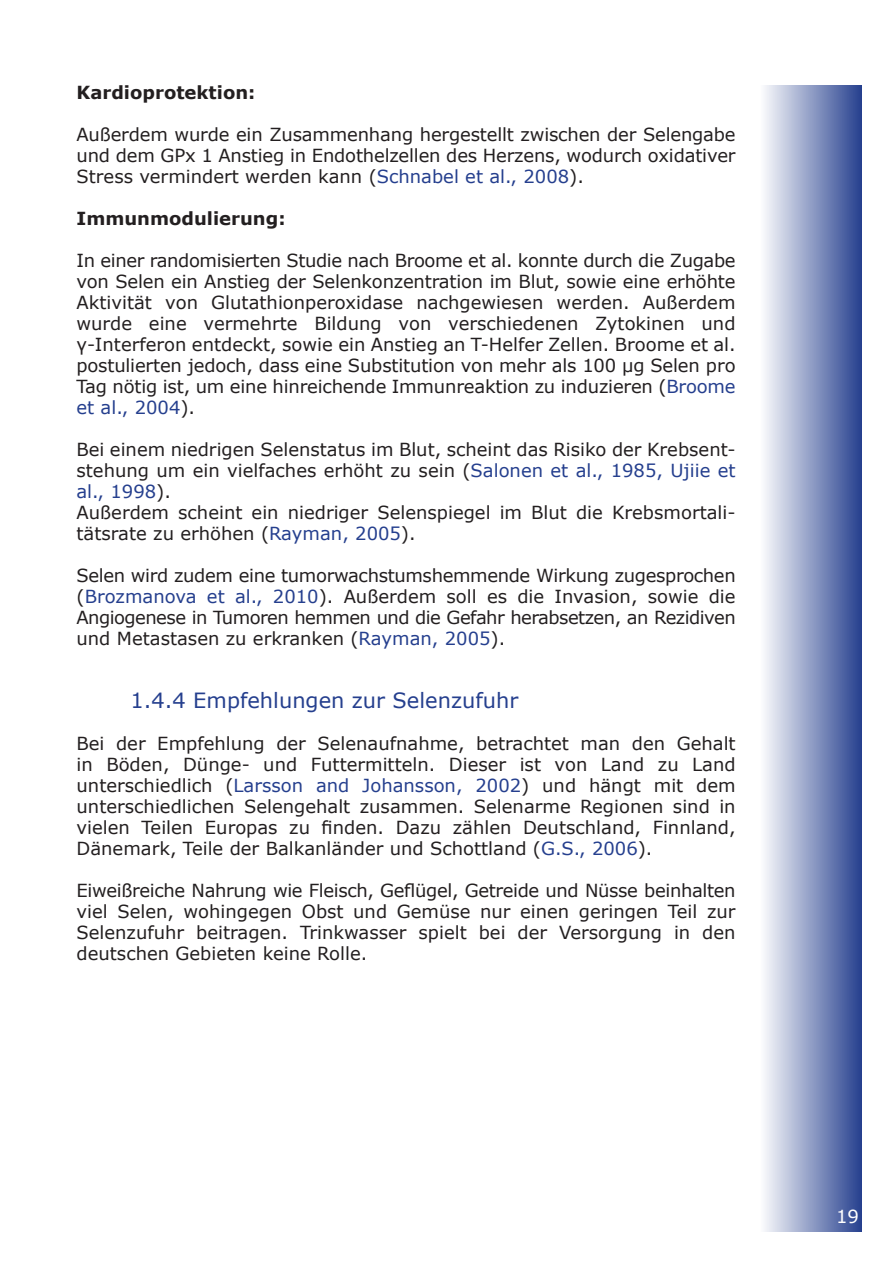
<style>
.page{position:relative;width:893px;height:1263px;background:#fff}
.page>*{position:absolute;margin:0;border:0;box-sizing:border-box;transform-origin:0 0}
.t1{font:21px "Verdana";color:#253f8e}
.t2{font:18px/21px "Verdana";color:#231f20;text-align:justify}
.t3{font:700 18px "Verdana";color:#231f20}
.t4{font:18px "Verdana";color:#fff}
.s1{color:#253f8e}
</style>
<div class="page">
<div style="left:760px;top:85px;width:102px;height:1146px;background:linear-gradient(to right,#fdfdfe,#28428f)"></div>
<p class="t3" style="left:77px;top:81px;width:180px">Kardioprotektion:</p>
<p class="t2" style="left:77px;top:124px;width:661px">Außerdem wurde ein Zusammenhang hergestellt zwischen der Selengabe und dem GPx 1 Anstieg in Endothelzellen des Herzens, wodurch oxidativer Stress vermindert werden kann (<span class="s1">Schnabel et al., 2008</span>).</p>
<p class="t3" style="left:77px;top:207px;width:211px">Immunmodulierung:</p>
<p class="t2" style="left:76px;top:250px;width:661px">In einer randomisierten Studie nach Broome et al. konnte durch die Zugabe von Selen ein Anstieg der Selenkonzentration im Blut, sowie eine erhöhte Aktivität von Glutathionperoxidase nachgewiesen werden. Außerdem wurde eine vermehrte Bildung von verschiedenen Zytokinen und γ-Interferon entdeckt, sowie ein Anstieg an T-Helfer Zellen. Broome et al. postulierten jedoch, dass eine Substitution von mehr als 100 μg Selen pro Tag nötig ist, um eine hinreichende Immunreaktion zu induzieren (<span class="s1">Broome et al., 2004</span>).</p>
<p class="t2" style="left:76px;top:439px;width:661px;text-align:left">Bei einem niedrigen Selenstatus im Blut, scheint das Risiko der Krebsent&shy;stehung um ein vielfaches erhöht zu sein (<span class="s1">Salonen et al., 1985, Ujiie et al., 1998</span>).<br>Außerdem scheint ein niedriger Selenspiegel im Blut die Krebsmortali&shy;tätsrate zu erhöhen (<span class="s1">Rayman, 2005</span>).</p>
<p class="t2" style="left:77px;top:565px;width:661px">Selen wird zudem eine tumorwachstumshemmende Wirkung zugesprochen (<span class="s1">Brozmanova et al., 2010</span>). Außerdem soll es die Invasion, sowie die Angiogenese in Tumoren hemmen und die Gefahr herabsetzen, an Rezidiven und Metastasen zu erkranken (<span class="s1">Rayman, 2005</span>).</p>
<p class="t1" style="left:131px;top:687px;width:389px">1.4.4 Empfehlungen zur Selenzufuhr</p>
<p class="t2" style="left:77px;top:733px;width:661px">Bei der Empfehlung der Selenaufnahme, betrachtet man den Gehalt in Böden, Dünge- und Futtermitteln. Dieser ist von Land zu Land unterschiedlich (<span class="s1">Larsson and Johansson, 2002</span>) und hängt mit dem unterschiedlichen Selengehalt zusammen. Selenarme Regionen sind in vielen Teilen Europas zu finden. Dazu zählen Deutschland, Finnland, Dänemark, Teile der Balkanländer und Schottland (<span class="s1">G.S., 2006</span>).</p>
<p class="t2" style="left:77px;top:880px;width:661px">Eiweißreiche Nahrung wie Fleisch, Geflügel, Getreide und Nüsse beinhalten viel Selen, wohingegen Obst und Gemüse nur einen geringen Teil zur Selenzufuhr beitragen. Trinkwasser spielt bei der Versorgung in den deutschen Gebieten keine Rolle.</p>
<p class="t4" style="left:836px;top:1205px;width:24px">19</p>
</div>
